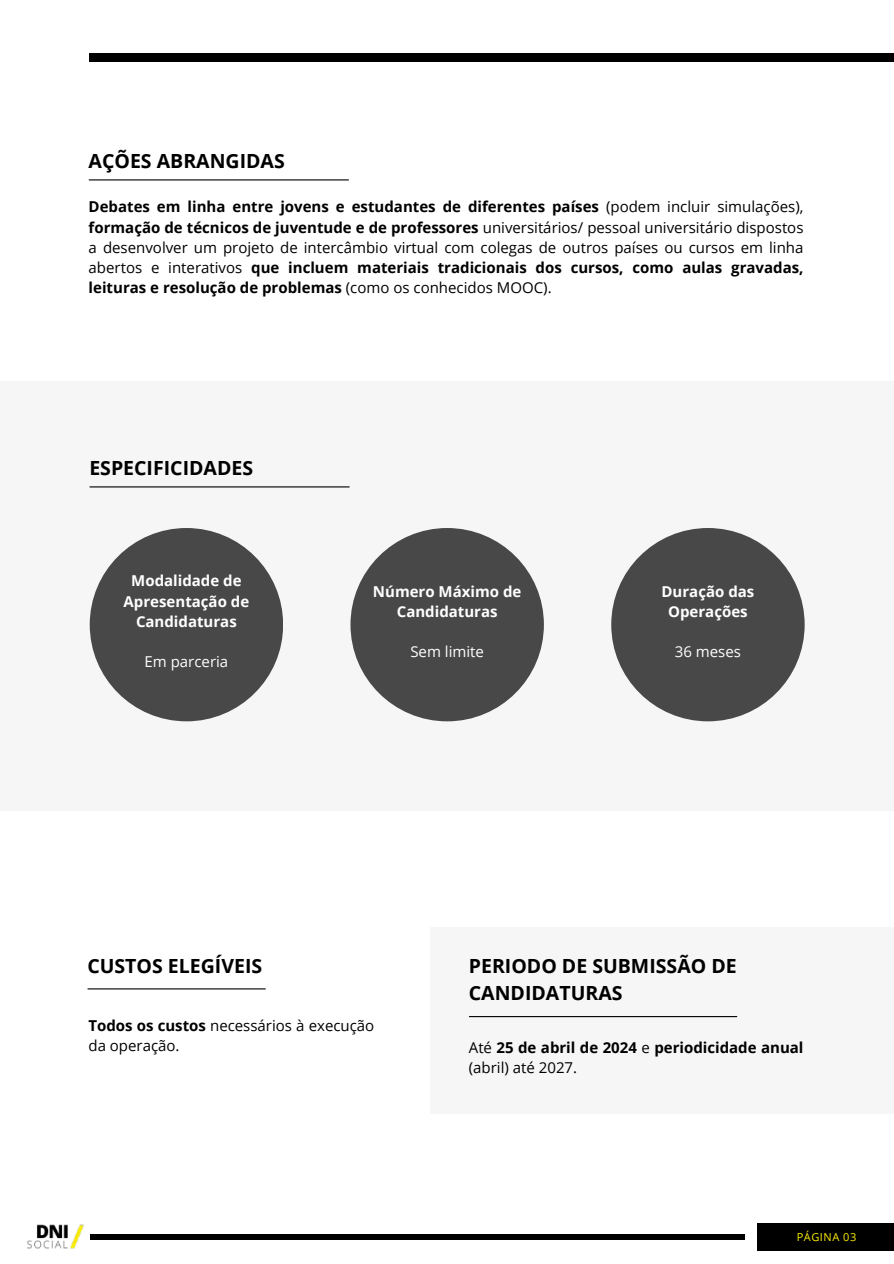
<style>
.page{position:relative;width:894px;height:1264px;background:#fff}
.page>*{position:absolute;margin:0;border:0;box-sizing:border-box;transform-origin:0 0}
.t1{font:700 19.5px/27px "Open Sans";color:#000}
.t2{font:15px/20.2px "Open Sans";color:#000;text-align:justify}
.t3{font:700 15px/20.2px "Open Sans";color:#fff;text-align:center}
.t4{font:700 15px/20.2px "Open Sans";color:#000}
.t5{font:15px "Open Sans";color:#fff}
.t6{font:10.95px "Open Sans";letter-spacing:.05em;color:#feed00}
.s1{font-weight:700}
.s2{font-weight:400}
</style>
<div class="page">
<div style="left:89px;top:54px;width:804px;height:7px;background:#000"></div>
<div style="left:0;top:381px;width:893px;height:429px;background:#f6f6f6"></div>
<hr style="left:89px;top:179px;width:259px;height:1px;background:#000">
<div style="left:350px;top:528px;width:193px;height:193px;background:#484848;border-radius:50%"></div>
<div style="left:611px;top:528px;width:193px;height:193px;background:#484848;border-radius:50%"></div>
<div style="left:90px;top:528px;width:193px;height:193px;background:#484848;border-radius:50%"></div>
<hr style="left:90px;top:486px;width:259px;height:1px;background:#000">
<div style="left:756px;top:1223px;width:137px;height:27px;background:#000"></div>
<div style="left:90px;top:1234px;width:653px;height:5px;background:#000"></div>
<img style="left:27px;top:1224px;width:57px;height:25px">
<div style="left:430px;top:927px;width:463px;height:186px;background:#f6f6f6"></div>
<hr style="left:469px;top:1016px;width:267px;height:1px;background:#000">
<hr style="left:88px;top:988px;width:177px;height:1px;background:#000">
<h1 class="t1" style="left:89px;top:147px;width:197px">AÇÕES ABRANGIDAS</h1>
<p class="t2" style="left:89px;top:196px;width:716px"><span class="s1">Debates em linha entre jovens e estudantes de diferentes países</span> (podem incluir simulações), <span class="s1">formação de técnicos de juventude e de professores</span> universitários/ pessoal universitário dispostos a desenvolver um projeto de intercâmbio virtual com colegas de outros países ou cursos em linha abertos e interativos <span class="s1">que incluem materiais tradicionais dos cursos, como aulas gravadas, leituras e resolução de problemas</span> (como os conhecidos MOOC).</p>
<h1 class="t1" style="left:89px;top:454px;width:165px">ESPECIFICIDADES</h1>
<p class="t3" style="left:124px;top:570px;width:127px">Modalidade de<br>Apresentação de<br>Candidaturas</p>
<p class="t5" style="left:144px;top:651px;width:85px">Em parceria</p>
<p class="t3" style="left:373px;top:580px;width:150px">Número Máximo de<br>Candidaturas</p>
<p class="t5" style="left:410px;top:641px;width:75px">Sem limite</p>
<p class="t3" style="left:661px;top:580px;width:94px">Duração das<br>Operações</p>
<p class="t5" style="left:674px;top:641px;width:68px">36 meses</p>
<h1 class="t1" style="left:87px;top:952px;width:176px">CUSTOS ELEGÍVEIS</h1>
<h1 class="t1" style="left:468px;top:952px;width:269px">PERIODO DE SUBMISSÃO DE<br>CANDIDATURAS</h1>
<p class="t2" style="left:88px;top:1014px;width:287px"><span class="s1">Todos os custos</span> necessários à execução da operação.</p>
<p class="t4" style="left:468px;top:1036px;width:336px"><span class="s2">Até</span> 25 de abril de 2024 <span class="s2">e</span> periodicidade anual <span class="s2">(abril) até 2027.</span></p>
<p class="t6" style="left:796px;top:1228px;width:61px">PÁGINA 03</p>
</div>
